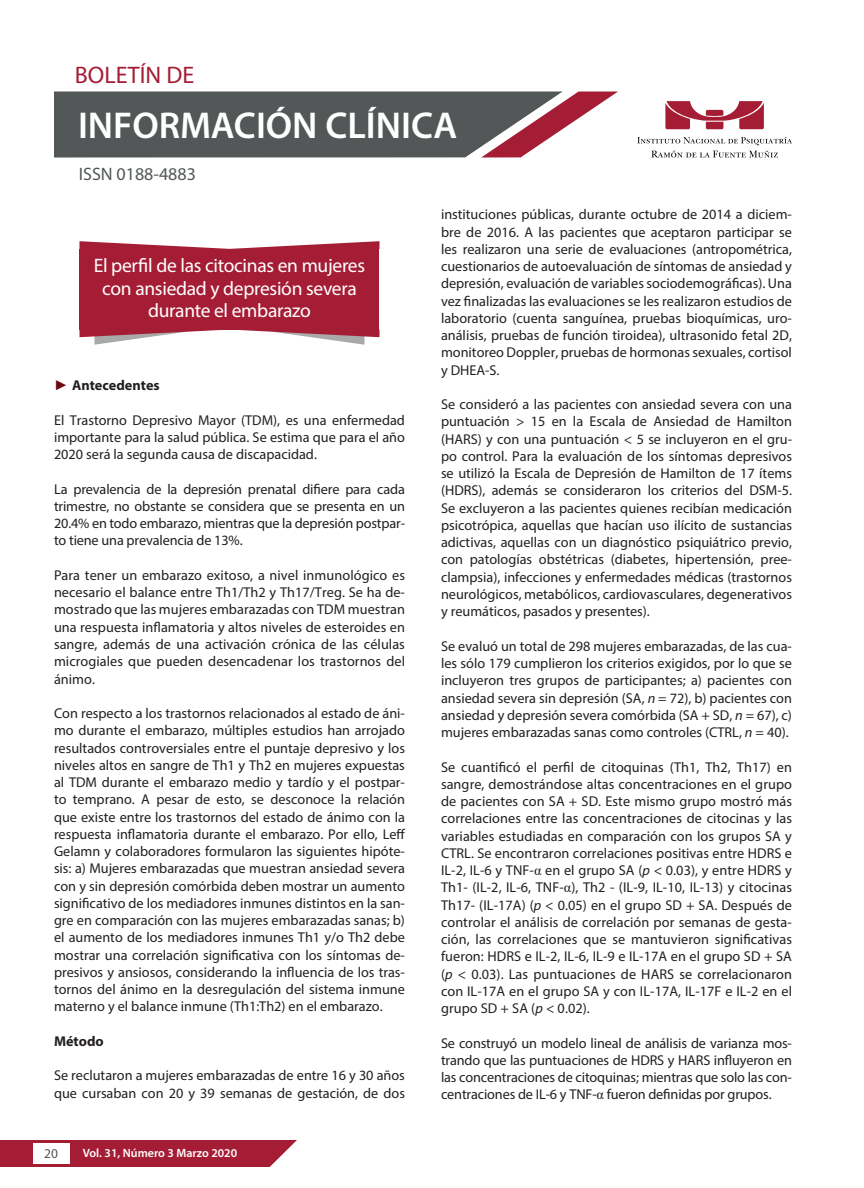
<style>
.page{position:relative;width:864px;height:1188px;background:#fff}
.page>*{position:absolute;margin:0;border:0;box-sizing:border-box;transform-origin:0 0}
.t1{font:600 37.5px "Myriad Pro";color:#fff}
.t2{font:24px "Myriad Pro";color:#a51d35}
.t3{font:19.5px/22.5px "Myriad Pro";letter-spacing:-.015em;color:#fff;text-align:center}
.t4{font:18px "Myriad Pro";color:#535758}
.t5{font:14.25px/17.2px "Myriad Pro";color:#231f20;text-align:justify}
.t6{font:700 14.25px "Myriad Pro";color:#231f20}
.t7{font:13.5px "Myriad Pro";color:#535758}
.t8{font:600 12px "Myriad Pro";color:#fff}
.s1{font-family:"Arial";color:#6b0b0e}
.s2{font-style:italic}
.s3{font-family:"Times New Roman"}
</style>
<div class="page">
<svg style="left:54px;top:92px;width:564px;height:66px;background:#6d676a"></svg>
<svg style="left:665px;top:101px;width:99px;height:28px"></svg>
<svg style="left:651px;top:151px;width:127px;height:7px"></svg>
<svg style="left:637px;top:137px;width:155px;height:8px"></svg>
<div style="left:0;top:1140px;width:297px;height:27px;background:#a51d35"></div>
<div style="left:33px;top:1143px;width:36px;height:21px;background:#fff"></div>
<div style="left:80px;top:249px;width:300px;height:81px;background:#a51d35"></div>
<svg style="left:80px;top:329px;width:300px;height:16px"></svg>
<svg style="left:80px;top:241px;width:300px;height:8px"></svg>
<h2 class="t2" style="left:75px;top:60px;width:121px">BOLETÍN DE</h2>
<h1 class="t1" style="left:78px;top:101px;width:381px">INFORMACIÓN CLÍNICA</h1>
<p class="t4" style="left:79px;top:163px;width:119px">ISSN 0188-4883</p>
<h3 class="t3" style="left:94px;top:254px;width:273px">El perfil de las citocinas en mujeres con ansiedad y depresión severa durante el embarazo</h3>
<p class="t6" style="left:54px;top:376px;width:107px"><span class="s1">►</span> Antecedentes</p>
<p class="t5" style="left:54px;top:411px;width:353px">El Trastorno Depresivo Mayor (TDM), es una enfermedad importante para la salud pública. Se estima que para el año 2020 será la segunda causa de discapacidad.</p>
<p class="t5" style="left:54px;top:480px;width:353px">La prevalencia de la depresión prenatal difiere para cada trimestre, no obstante se considera que se presenta en un 20.4% en todo embarazo, mientras que la depresión postpar&shy;to tiene una prevalencia de 13%.</p>
<p class="t5" style="left:54px;top:566px;width:353px">Para tener un embarazo exitoso, a nivel inmunológico es necesario el balance entre Th1/Th2 y Th17/Treg. Se ha de&shy;mostrado que las mujeres embarazadas con TDM muestran una respuesta inflamatoria y altos niveles de esteroides en sangre, además de una activación crónica de las células microgiales que pueden desencadenar los trastornos del ánimo.</p>
<p class="t5" style="left:54px;top:704px;width:353px">Con respecto a los trastornos relacionados al estado de áni&shy;mo durante el embarazo, múltiples estudios han arrojado resultados controversiales entre el puntaje depresivo y los niveles altos en sangre de Th1 y Th2 en mujeres expuestas al TDM durante el embarazo medio y tardío y el postpar&shy;to temprano. A pesar de esto, se desconoce la relación que existe entre los trastornos del estado de ánimo con la respuesta inflamatoria durante el embarazo. Por ello, Leff Gelamn y colaboradores formularon las siguientes hipóte&shy;sis: a) Mujeres embarazadas que muestran ansiedad severa con y sin depresión comórbida deben mostrar un aumento significativo de los mediadores inmunes distintos en la san&shy;gre en comparación con las mujeres embarazadas sanas; b) el aumento de los mediadores inmunes Th1 y/o Th2 debe mostrar una correlación significativa con los síntomas de&shy;presivos y ansiosos, considerando la influencia de los tras&shy;tornos del ánimo en la desregulación del sistema inmune materno y el balance inmune (Th1:Th2) en el embarazo.</p>
<p class="t6" style="left:54px;top:1032px;width:51px">Método</p>
<p class="t5" style="left:54px;top:1067px;width:353px">Se reclutaron a mujeres embarazadas de entre 16 y 30 años que cursaban con 20 y 39 semanas de gestación, de dos</p>
<p class="t7" style="left:44px;top:1145px;width:15px">20</p>
<p class="t8" style="left:83px;top:1146px;width:156px">Vol. 31, Número 3 Marzo 2020</p>
<p class="t5" style="left:441px;top:206px;width:353px">instituciones públicas, durante octubre de 2014 a diciem&shy;bre de 2016. A las pacientes que aceptaron participar se les realizaron una serie de evaluaciones (antropométrica, cuestionarios de autoevaluación de síntomas de ansiedad y depresión, evaluación de variables sociodemográficas). Una vez finalizadas las evaluaciones se les realizaron estudios de laboratorio (cuenta sanguínea, pruebas bioquímicas, uro&shy;análisis, pruebas de función tiroidea), ultrasonido fetal 2D, monitoreo Doppler, pruebas de hormonas sexuales, cortisol y DHEA-S.</p>
<p class="t5" style="left:441px;top:396px;width:353px">Se consideró a las pacientes con ansiedad severa con una puntuación &gt; 15 en la Escala de Ansiedad de Hamilton (HARS) y con una puntuación &lt; 5 se incluyeron en el gru&shy;po control. Para la evaluación de los síntomas depresivos se utilizó la Escala de Depresión de Hamilton de 17 ítems (HDRS), además se consideraron los criterios del DSM-5.<br>Se excluyeron a las pacientes quienes recibían medicación psicotrópica, aquellas que hacían uso ilícito de sustancias adictivas, aquellas con un diagnóstico psiquiátrico previo, con patologías obstétricas (diabetes, hipertensión, pree&shy;clampsia), infecciones y enfermedades médicas (trastornos neurológicos, metabólicos, cardiovasculares, degenerativos y reumáticos, pasados y presentes).</p>
<p class="t5" style="left:441px;top:637px;width:353px">Se evaluó un total de 298 mujeres embarazadas, de las cua&shy;les sólo 179 cumplieron los criterios exigidos, por lo que se incluyeron tres grupos de participantes; a) pacientes con ansiedad severa sin depresión (SA, <span class="s2">n</span> = 72), b) pacientes con ansiedad y depresión severa comórbida (SA + SD, <span class="s2">n</span> = 67), c) mujeres embarazadas sanas como controles (CTRL, <span class="s2">n</span> = 40).</p>
<p class="t5" style="left:441px;top:758px;width:353px">Se cuantificó el perfil de citoquinas (Th1, Th2, Th17) en sangre, demostrándose altas concentraciones en el grupo de pacientes con SA + SD. Este mismo grupo mostró más correlaciones entre las concentraciones de citocinas y las variables estudiadas en comparación con los grupos SA y CTRL. Se encontraron correlaciones positivas entre HDRS e IL-2, IL-6 y TNF-<span class="s3">α</span> en el grupo SA (<span class="s2">p</span> &lt; 0.03), y entre HDRS y Th1- (IL-2, IL-6, TNF-<span class="s3">α</span>), Th2 - (IL-9, IL-10, IL-13) y citocinas Th17- (IL-17A) (<span class="s2">p</span> &lt; 0.05) en el grupo SD + SA. Después de controlar el análisis de correlación por semanas de gesta&shy;ción, las correlaciones que se mantuvieron significativas fueron: HDRS e IL-2, IL-6, IL-9 e IL-17A en el grupo SD + SA (<span class="s2">p</span> &lt; 0.03). Las puntuaciones de HARS se correlacionaron con IL-17A en el grupo SA y con IL-17A, IL-17F e IL-2 en el grupo SD + SA (<span class="s2">p</span> &lt; 0.02).</p>
<p class="t5" style="left:441px;top:1034px;width:353px">Se construyó un modelo lineal de análisis de varianza mos&shy;trando que las puntuaciones de HDRS y HARS influyeron en las concentraciones de citoquinas; mientras que solo las con&shy;centraciones de IL-6 y TNF-<span class="s3">α</span> fueron definidas por grupos.</p>
</div>
